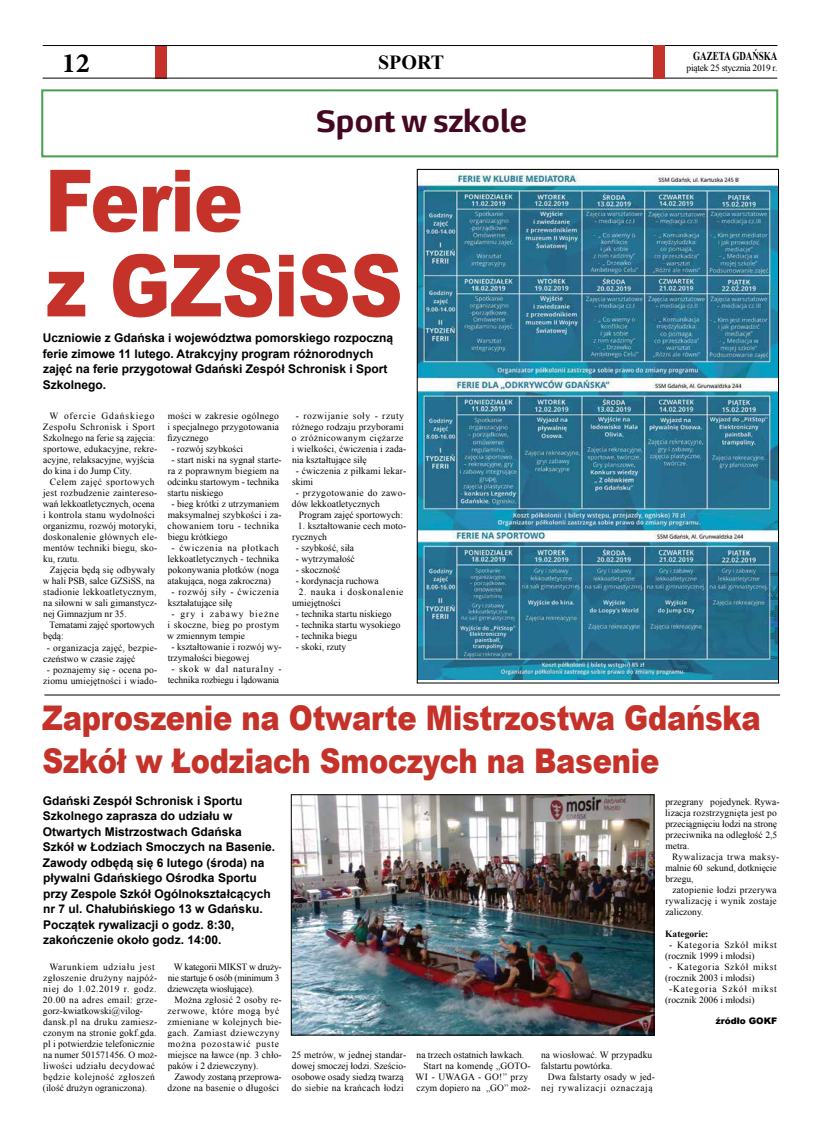
<style>
.page{position:relative;width:820px;height:1134px;background:#fff}
.page>*{position:absolute;margin:0;border:0;box-sizing:border-box;transform-origin:0 0}
.t1{font:900 86px "Arial";letter-spacing:-.01em;color:#c4322a;scale:.85 1}
.t2{font:900 34px/43px "Arial";letter-spacing:-.01em;color:#c4322a;scale:.85 1}
.t3{font:700 31px "Energa";letter-spacing:-.03em;color:#440823}
.t4{font:700 28px "Minion Pro";color:#000}
.t5{font:700 20px "Times New Roman";color:#000}
.t6{font:700 12px/15.5px "Arial";color:#000}
.t7{font:700 12px "Times New Roman";color:#000;scale:.75 1}
.t8{font:9.5px/11px "Times New Roman";letter-spacing:.01em;color:#000}
.t9{font:9.5px/11px "Times New Roman";letter-spacing:.035em;color:#000}
.t10{font:9.5px/11px "Times New Roman";letter-spacing:.03em;color:#000}
.t11{font:9.5px/11px "Times New Roman";letter-spacing:-.02em;color:#000}
.t12{font:9.5px/11px "Times New Roman";letter-spacing:.065em;color:#000}
.t13{font:9.5px/11px "Times New Roman";letter-spacing:.06em;color:#000;text-align:right}
.t14{font:9.5px/11px "Times New Roman";letter-spacing:-.01em;color:#000;text-align:center}
.t15{font:9.5px/11px "Times New Roman";letter-spacing:.045em;color:#000}
.t16{font:9.5px/11px "Times New Roman";letter-spacing:.055em;color:#000}
.t17{font:9.5px "Times New Roman";letter-spacing:-.03em;color:#000}
.t18{font:9.5px "Times New Roman";letter-spacing:.08em;color:#000}
.t19{font:700 9.5px "Times New Roman";color:#000}
.t20{font:900 9px "Arial";color:#000}
</style>
<div class="page">
<div style="left:156px;top:45px;width:11px;height:33px;background:#c4322a"></div>
<hr style="left:43px;top:45px;width:734px;height:1px;background:#000">
<hr style="left:43px;top:78px;width:734px;height:1px;background:#000">
<div style="left:652px;top:45px;width:12px;height:33px;background:#c4322a"></div>
<div style="left:41px;top:89px;width:737px;height:68px;background:#fff;border:2px solid #479f4c"></div>
<img style="left:293px;top:796px;width:359px;height:237px">
<div style="left:291px;top:794px;width:363px;height:241px;border:1px solid #000"></div>
<hr style="left:44px;top:694px;width:735px;height:1px;background:#000">
<img style="left:418px;top:171px;width:358px;height:509px">
<p class="t7" style="left:693px;top:47px;width:114px">GAZETA GDAŃSKA</p>
<h3 class="t4" style="left:62px;top:44px;width:30px">12</h3>
<h3 class="t5" style="left:378px;top:48px;width:67px">SPORT</h3>
<p class="t17" style="left:686px;top:61px;width:92px">piątek 25 stycznia 2019 r.</p>
<h3 class="t3" style="left:315px;top:100px;width:214px">Sport w szkole</h3>
<h1 class="t1" style="left:45px;top:138px;width:234px">Ferie</h1>
<h1 class="t1" style="left:46px;top:223px;width:421px">z GZSiSS</h1>
<p class="t6" style="left:43px;top:346px;width:346px">ferie zimowe 11 lutego. Atrakcyjny program różnorodnych zajęć na ferie przygotował Gdański Zespół Schronisk i Sport<br>Szkolnego.</p>
<p class="t6" style="left:43px;top:331px;width:352px">Uczniowie z Gdańska i województwa pomorskiego rozpoczną</p>
<p class="t8" style="left:43px;top:411px;width:116px;text-indent:6px">W ofercie Gdańskiego<br>Zespołu Schronisk i Sport<br>Szkolnego na ferie są zajęcia: sportowe, edukacyjne, rekre&shy;acyjne, relaksacyjne, wyjścia do kina i do Jump City.</p>
<p class="t8" style="left:43px;top:477px;width:116px;text-indent:7px">Celem zajęć sportowych jest rozbudzenie zaintereso&shy;wań lekkoatletycznych, ocena i kontrola stanu wydolności organizmu, rozwój motoryki, doskonalenie głównych ele&shy;mentów techniki biegu, sko&shy;ku, rzutu.</p>
<p class="t8" style="left:43px;top:565px;width:116px;text-indent:7px">Zajęcia będą się odbywały w hali PSB, salce GZSiSS, na stadionie lekkoatletycznym, na siłowni w sali gimanstycz&shy;nej Gimnazjum nr 35.</p>
<p class="t8" style="left:43px;top:620px;width:113px;text-indent:6px">Tematami zajęć sportowych będą:</p>
<p class="t8" style="left:43px;top:642px;width:116px;text-indent:4px">- organizacja zajęć, bezpie&shy;czeństwo w czasie zajęć</p>
<p class="t8" style="left:43px;top:664px;width:116px;text-align:center">- poznajemy się - ocena po&shy;ziomu umiejętności i wiado-</p>
<p class="t8" style="left:167px;top:411px;width:113px;text-align:justify">mości w zakresie ogólnego i specjalnego przygotowania fizycznego</p>
<p class="t8" style="left:171px;top:444px;width:73px">- rozwój szybkości</p>
<p class="t8" style="left:167px;top:455px;width:116px;text-indent:4px">- start niski na sygnał starte&shy;ra z poprawnym biegiem na odcinku startowym - technika startu niskiego</p>
<p class="t8" style="left:167px;top:499px;width:116px;text-indent:4px">- bieg krótki z utrzymaniem maksymalnej szybkości i za&shy;chowaniem toru - technika biegu krótkiego</p>
<p class="t8" style="left:167px;top:543px;width:113px;text-align:justify;text-indent:4px">- ćwiczenia na płotkach lekkoatletycznych - technika pokonywania płotków (noga atakująca, noga zakroczna)</p>
<p class="t15" style="left:168px;top:587px;width:113px;text-indent:4px">- rozwój siły - ćwiczenia kształatujące siłę</p>
<p class="t8" style="left:167px;top:609px;width:113px;text-align:justify;text-indent:4px">- gry i zabawy bieżne i skoczne, bieg po prostym w zmiennym tempie</p>
<p class="t8" style="left:168px;top:642px;width:115px;text-indent:4px">- kształtowanie i rozwój wy&shy;trzymałości biegowej</p>
<p class="t14" style="left:168px;top:664px;width:115px">- skok w dal naturalny - technika rozbiegu i lądowania</p>
<p class="t8" style="left:292px;top:411px;width:116px;text-indent:4px">- rozwijanie soły - rzuty różnego rodzaju przyborami o zróżnicowanym ciężarze i wielkości, ćwiczenia i zada&shy;nia kształtujące siłę</p>
<p class="t8" style="left:292px;top:466px;width:116px;text-indent:4px">- ćwiczenia z piłkami lekar&shy;skimi</p>
<p class="t8" style="left:292px;top:488px;width:116px;text-indent:4px">- przygotowanie do zawo&shy;dów lekkoatletycznych</p>
<p class="t8" style="left:299px;top:510px;width:105px">Program zajęć sportowych:</p>
<p class="t8" style="left:292px;top:521px;width:115px;text-indent:6px">1. kształtowanie cech moto&shy;rycznych</p>
<p class="t8" style="left:296px;top:543px;width:60px">- szybkość, siła</p>
<p class="t8" style="left:296px;top:554px;width:60px">- wytrzymałość</p>
<p class="t8" style="left:296px;top:565px;width:46px">- skoczność</p>
<p class="t8" style="left:296px;top:576px;width:84px">- kordynacja ruchowa</p>
<p class="t16" style="left:292px;top:587px;width:113px;text-indent:7px">2. nauka i doskonalenie umiejętności</p>
<p class="t8" style="left:296px;top:609px;width:97px">- technika startu niskiego</p>
<p class="t8" style="left:296px;top:620px;width:106px">- technika startu wysokiego</p>
<p class="t8" style="left:296px;top:631px;width:63px">- technika biegu</p>
<p class="t8" style="left:296px;top:642px;width:52px">- skoki, rzuty</p>
<h2 class="t2" style="left:42px;top:695px;width:846px">Zaproszenie na Otwarte Mistrzostwa Gdańska<br>Szkół w Łodziach Smoczych na Basenie</h2>
<p class="t6" style="left:43px;top:793px;width:234px">Gdański Zespół Schronisk i Sportu Szkolnego zaprasza do udziału w Otwartych Mistrzostwach Gdańska Szkół w Łodziach Smoczych na Basenie.<br>Zawody odbędą się 6 lutego (środa) na pływalni Gdańskiego Ośrodka Sportu przy Zespole Szkół Ogólnokształcących nr 7 ul. Chałubińskiego 13 w Gdańsku.<br>Początek rywalizacji o godz. 8:30, zakończenie około godz. 14:00.</p>
<p class="t9" style="left:43px;top:961px;width:116px;text-indent:7px">Warunkiem udziału jest zgłoszenie drużyny najpóź&shy;niej do 1.02.2019 r. godz.<br>20.00 na adres email: grze&shy;gorz-kwiatkowski@vilog&shy;dansk.pl na druku zamiesz&shy;czonym na stronie gokf.gda. pl i potwierdzie telefonicznie na numer 501571456. O moż&shy;liwości udziału decydować będzie kolejność zgłoszeń (ilość drużyn ograniczona).</p>
<p class="t11" style="left:167px;top:961px;width:116px;text-indent:6px">W kategorii MIKST w druży&shy;nie startuje 6 osób (minimum 3 dziewczęta wiosłujące).</p>
<p class="t10" style="left:167px;top:994px;width:116px;text-indent:7px">Można zgłosić 2 osoby re&shy;zerwowe, które mogą być zmieniane w kolejnych bie&shy;gach. Zamiast dziewczyny można pozostawić puste miejsce na ławce (np. 3 chło&shy;paków i 2 dziewczyny).</p>
<p class="t8" style="left:167px;top:1071px;width:116px;text-align:right">Zawody zostaną przeprowa&shy;dzone na basenie o długości</p>
<p class="t8" style="left:291px;top:1049px;width:116px">25 metrów, w jednej standar&shy;dowej smoczej łodzi. Sześcio&shy;osobowe osady siedzą twarzą do siebie na krańcach łodzi</p>
<p class="t8" style="left:416px;top:1049px;width:109px">na trzech ostatnich ławkach.</p>
<p class="t8" style="left:423px;top:1060px;width:109px">Start na komendę „GOTO-</p>
<p class="t10" style="left:415px;top:1071px;width:114px">WI - UWAGA - GO!” przy</p>
<p class="t8" style="left:416px;top:1082px;width:116px">czym dopiero na „GO” moż-</p>
<p class="t8" style="left:540px;top:1049px;width:113px">na wiosłować. W przypadku falstartu powtórka.</p>
<p class="t13" style="left:541px;top:1071px;width:115px">Dwa falstarty osady w jed&shy;nej rywalizacji oznaczają</p>
<p class="t8" style="left:665px;top:796px;width:116px">przegrany pojedynek. Rywa&shy;lizacja rozstrzygnięta jest po przeciągnięciu łodzi na stronę przeciwnika na odległość 2,5 metra.</p>
<p class="t8" style="left:665px;top:851px;width:115px;text-indent:7px">Rywalizacja trwa maksy&shy;malnie 60 sekund, dotknięcie brzegu,</p>
<p class="t8" style="left:665px;top:884px;width:113px;text-align:justify;text-indent:7px">zatopienie łodzi przerywa rywalizację i wynik zostaje zaliczony.</p>
<p class="t19" style="left:665px;top:927px;width:45px">Kategorie:</p>
<p class="t12" style="left:664px;top:939px;width:113px;text-indent:4px">- Kategoria Szkół mikst (rocznik 1999 i młodsi)</p>
<p class="t12" style="left:668px;top:961px;width:109px">- Kategoria Szkół mikst</p>
<p class="t8" style="left:664px;top:972px;width:91px">(rocznik 2003 i młodsi)</p>
<p class="t18" style="left:668px;top:982px;width:109px">-Kategoria Szkół mikst</p>
<p class="t8" style="left:664px;top:994px;width:91px">(rocznik 2006 i młodsi)</p>
<p class="t20" style="left:715px;top:1015px;width:63px">źródło GOKF</p>
</div>
